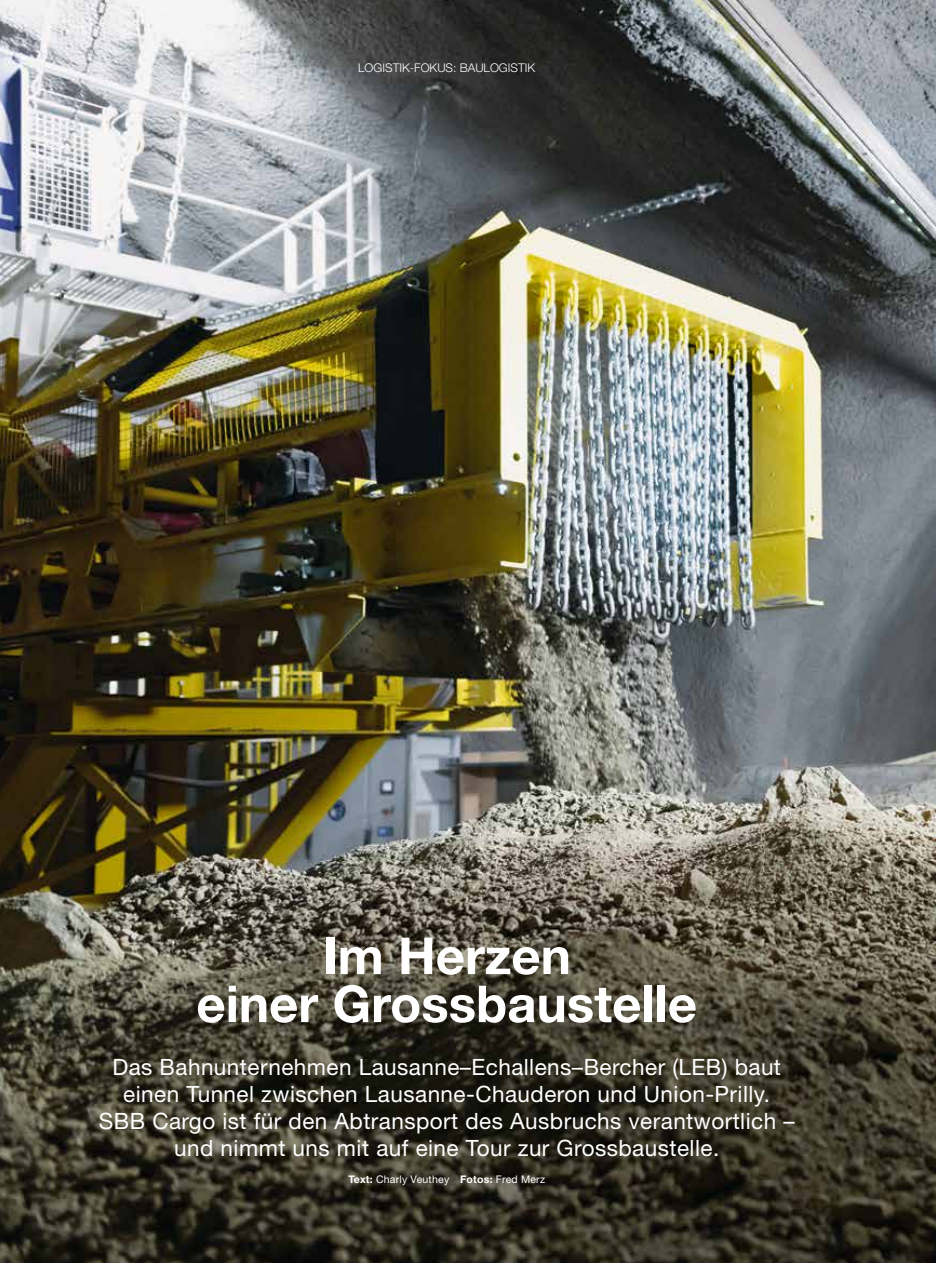
<style>
.page{position:relative;width:936px;height:1263px;background:#fff}
.page>*{position:absolute;margin:0;border:0;box-sizing:border-box;transform-origin:0 0}
.t1{font:700 51px/48px "Helvetica Neue LT Std";color:#fff;text-align:center}
.t2{font:22.5px/27px "Helvetica Neue LT Std";letter-spacing:.02em;color:#fff;text-align:center}
.t3{font:300 12px "Helvetica Neue LT Std";color:#fff}
.t4{font:10.5px "Helvetica Neue LT Std";letter-spacing:.02em;color:#fff}
.s1{font-weight:700}
</style>
<div class="page">
<img style="left:0;top:0;width:935px;height:1263px">
<p class="t3" style="left:358px;top:61px;width:178px">LOGISTIK-FOKUS: BAULOGISTIK</p>
<h1 class="t1" style="left:196px;top:931px;width:502px">Im Herzen<br>einer Grossbaustelle</h1>
<p class="t2" style="left:99px;top:1053px;width:697px">Das Bahnunternehmen Lausanne–Echallens–Bercher (LEB) baut einen Tunnel zwischen Lausanne-Chauderon und Union-Prilly.<br>SBB Cargo ist für den Abtransport des Ausbruchs verantwortlich – und nimmt uns mit auf eine Tour zur Grossbaustelle.</p>
<p class="t4" style="left:348px;top:1173px;width:198px"><span class="s1">Text:</span> Charly Veuthey <span class="s1">Fotos:</span> Fred Merz</p>
</div>
